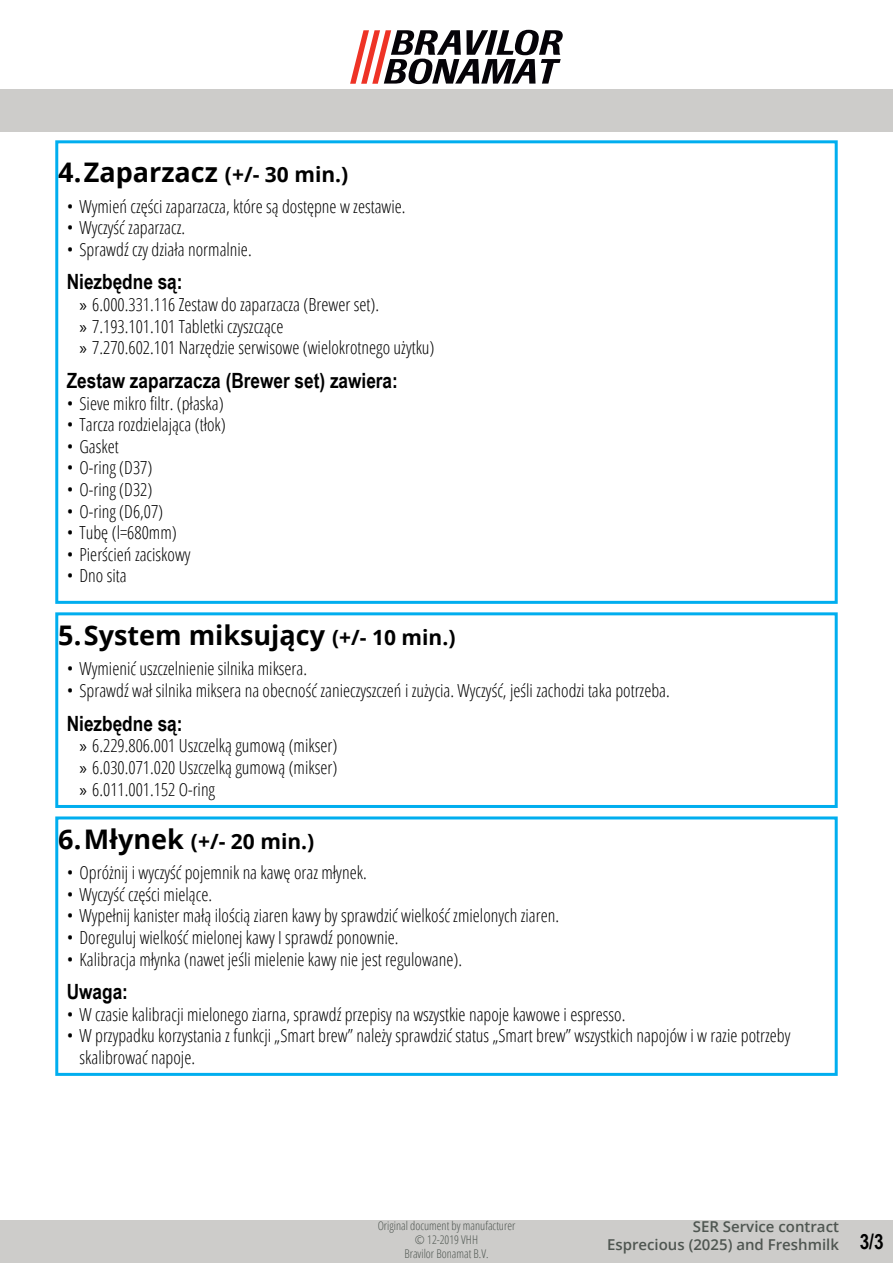
<style>
.page{position:relative;width:893px;height:1263px;background:#fff}
.page>*{position:absolute;margin:0;border:0;box-sizing:border-box;transform-origin:0 0}
.t1{font:700 27px "Open Sans";color:#000}
.Kop2_copy{font:700 21px "Arial Narrow";color:#000}
.t2{font:700 21px "Open Sans";color:#000}
.t3{font:300 condensed 18px/21.6px "Open Sans";color:#000}
.t4{font:600 15px/18px "Open Sans";color:#4f5651;text-align:right}
.t5{font:300 condensed 12px/14.4px "Open Sans";color:#4f5651;text-align:center}
.s1{font-size:21px}
.s2{font-family:"Myriad Pro";font-weight:400;font-stretch:normal}
.s3{font-size:27px}
</style>
<div class="page">
<div style="left:0;top:1220px;width:893px;height:43px;background:#cdccca"></div>
<div style="left:0;top:89px;width:893px;height:43px;background:#cdccca"></div>
<svg style="left:350px;top:30px;width:213px;height:54px"></svg>
<div style="left:55px;top:140px;width:783px;height:464px;border:3px solid #00aeef"></div>
<div style="left:55px;top:612px;width:783px;height:196px;border:3px solid #00aeef"></div>
<div style="left:55px;top:816px;width:783px;height:260px;border:3px solid #00aeef"></div>
<p class="t1" style="left:58px;top:154px;width:292px">4.Zaparzacz <span class="s1">(+/- 30 min.)</span></p>
<p class="t3" style="left:67px;top:195px;width:340px">• Wymień części zaparzacza, które są dostępne w zestawie.</p>
<p class="t3" style="left:67px;top:216px;width:120px">• Wyczyść zaparzacz.</p>
<p class="t3" style="left:67px;top:238px;width:186px">• Sprawdź czy działa normalnie.</p>
<p class="Kop2_copy" style="left:67px;top:266px;width:117px">Niezbędne są:</p>
<p class="t3" style="left:80px;top:293px;width:301px"><span class="s2">»</span> 6.000.331.116 Zestaw do zaparzacza (Brewer set).</p>
<p class="t3" style="left:80px;top:315px;width:206px"><span class="s2">»</span> 7.193.101.101 Tabletki czyszczące</p>
<p class="t3" style="left:80px;top:336px;width:356px"><span class="s2">»</span> 7.270.602.101 Narzędzie serwisowe (wielokrotnego użytku)</p>
<p class="Kop2_copy" style="left:67px;top:365px;width:333px">Zestaw zaparzacza (Brewer set) zawiera:</p>
<p class="t3" style="left:67px;top:392px;width:158px">• Sieve mikro fi ltr. (płaska)</p>
<p class="t3" style="left:67px;top:413px;width:160px">• Tarcza rozdzielająca (tłok)</p>
<p class="t3" style="left:67px;top:435px;width:54px">• Gasket</p>
<p class="t3" style="left:67px;top:456px;width:87px">• O-ring (D37)</p>
<p class="t3" style="left:67px;top:478px;width:87px">• O-ring (D32)</p>
<p class="t3" style="left:67px;top:500px;width:98px">• O-ring (D6,07)</p>
<p class="t3" style="left:67px;top:521px;width:111px">• Tubę (l=680mm)</p>
<p class="t3" style="left:67px;top:543px;width:125px">• Pierścień zaciskowy</p>
<p class="t3" style="left:67px;top:564px;width:61px">• Dno sita</p>
<p class="t1" style="left:58px;top:616px;width:399px">5.System miksujący <span class="s1">(+/- 10 min.)</span></p>
<p class="t3" style="left:67px;top:657px;width:242px">• Wymienić uszczelnienie silnika miksera.</p>
<p class="t3" style="left:67px;top:679px;width:605px">• Sprawdź wał silnika miksera na obecność zanieczyszczeń i zużycia. Wyczyść, jeśli zachodzi taka potrzeba.</p>
<p class="Kop2_copy" style="left:67px;top:707px;width:117px">Niezbędne są:</p>
<p class="t3" style="left:80px;top:734px;width:259px"><span class="s2">»</span> 6.229.806.001 Uszczelką gumową (mikser)</p>
<p class="t3" style="left:80px;top:756px;width:259px"><span class="s2">»</span> 6.030.071.020 Uszczelką gumową (mikser)</p>
<p class="t3" style="left:80px;top:778px;width:137px"><span class="s2">»</span> 6.011.001.152 O-ring</p>
<p class="t2" style="left:58px;top:826px;width:258px"><span class="s3">6.Młynek</span> (+/- 20 min.)</p>
<p class="t3" style="left:67px;top:861px;width:301px">• Opróżnij i wyczyść pojemnik na kawę oraz młynek.</p>
<p class="t3" style="left:67px;top:883px;width:147px">• Wyczyść części mielące.</p>
<p class="t3" style="left:67px;top:904px;width:494px">• Wypełnij kanister małą ilością ziaren kawy by sprawdzić wielkość zmielonych ziaren.</p>
<p class="t3" style="left:67px;top:926px;width:333px">• Doreguluj wielkość mielonej kawy I sprawdź ponownie.</p>
<p class="t3" style="left:67px;top:947px;width:397px">• Kalibracja młynka (nawet jeśli mielenie kawy nie jest regulowane).</p>
<p class="Kop2_copy" style="left:67px;top:976px;width:63px">Uwaga:</p>
<p class="t3" style="left:67px;top:1003px;width:560px">• W czasie kalibracji mielonego ziarna, sprawdź przepisy na wszystkie napoje kawowe i espresso.</p>
<p class="t3" style="left:80px;top:1024px;width:712px;text-indent:-13px">• W przypadku korzystania z funkcji „Smart brew” należy sprawdzić status „Smart brew” wszystkich napojów i w razie potrzeby skalibrować napoje.</p>
<p class="t5" style="left:378px;top:1218px;width:139px">Original document by manufacturer © 12-2019 VHH<br>Bravilor Bonamat B.V.</p>
<p class="t4" style="left:607px;top:1217px;width:233px">SER Service contract<br>Esprecious (2025) and Freshmilk</p>
<p class="Kop2_copy" style="left:860px;top:1226px;width:25px">3/3</p>
</div>
